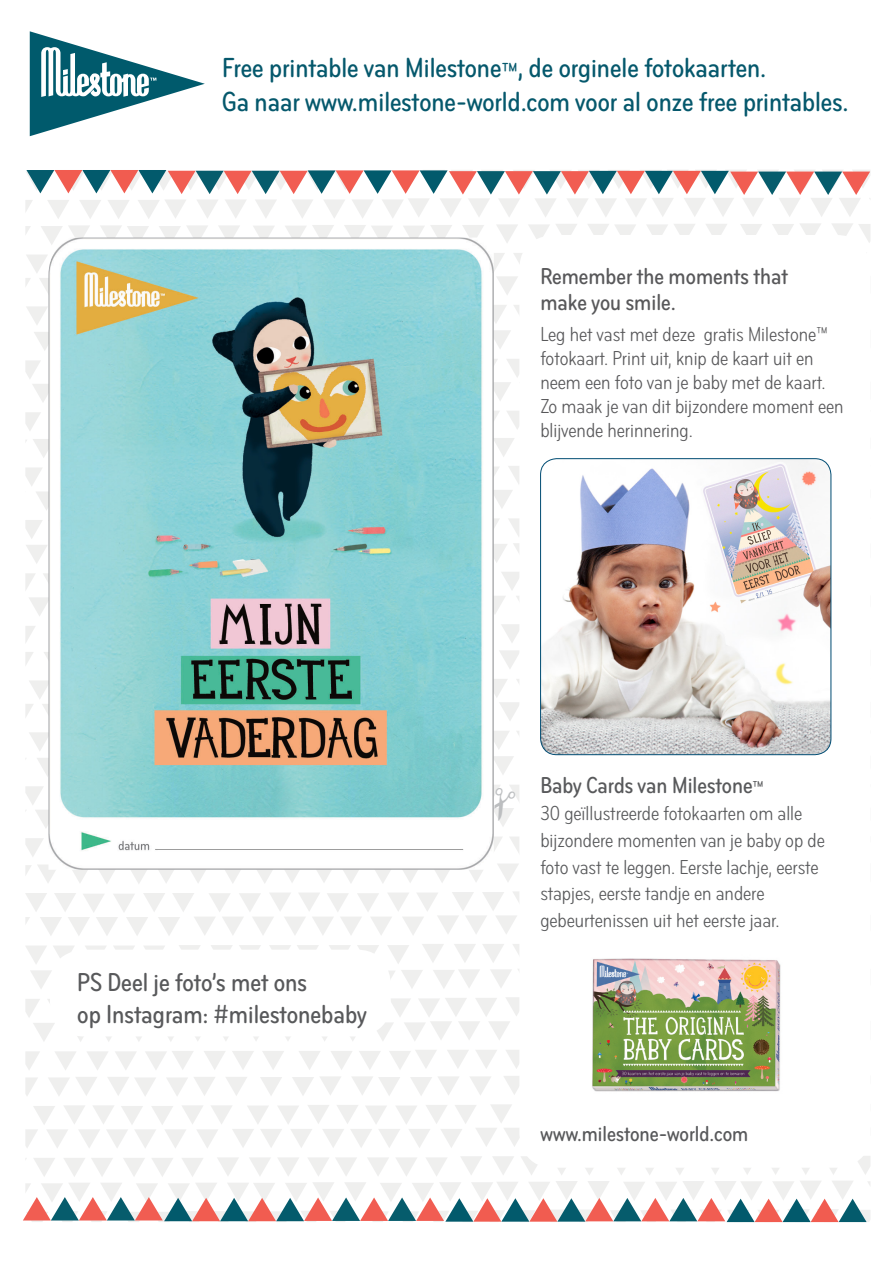
<style>
.page{position:relative;width:893px;height:1263px;background:#fff}
.page>*{position:absolute;margin:0;border:0;box-sizing:border-box;transform-origin:0 0}
.t1{font:500 extra-condensed 28.65px "Bryant";color:#05586c}
.t2{font:500 extra-condensed 27px "Bryant";color:#58595b}
.t3{font:500 extra-condensed 24px/26.2px "Bryant";color:#58585a}
.t4{font:500 extra-condensed 24px "Bryant";color:#58595b}
.t5{font:500 extra-condensed 22.5px "Bryant";color:#58595b}
.t6{font:extra-condensed 21px/26.7px "Bryant";color:#58595b}
.t7{font:extra-condensed 21px/24px "Bryant";color:#58585a}
.s1{font-size:19.5px}
</style>
<div class="page">
<svg style="left:33px;top:439px;width:15px;height:19px"></svg>
<svg style="left:25px;top:626px;width:10px;height:17px"></svg>
<svg style="left:25px;top:468px;width:23px;height:42px"></svg>
<svg style="left:25px;top:520px;width:22px;height:44px"></svg>
<svg style="left:25px;top:573px;width:23px;height:43px"></svg>
<svg style="left:494px;top:438px;width:20px;height:19px"></svg>
<svg style="left:494px;top:466px;width:25px;height:42px"></svg>
<svg style="left:494px;top:518px;width:25px;height:45px"></svg>
<svg style="left:501px;top:624px;width:18px;height:19px"></svg>
<svg style="left:494px;top:572px;width:25px;height:42px"></svg>
<svg style="left:25px;top:652px;width:8px;height:13px"></svg>
<svg style="left:44px;top:652px;width:4px;height:7px"></svg>
<svg style="left:25px;top:838px;width:19px;height:19px"></svg>
<svg style="left:25px;top:681px;width:23px;height:36px"></svg>
<svg style="left:25px;top:732px;width:23px;height:45px"></svg>
<svg style="left:25px;top:786px;width:23px;height:42px"></svg>
<svg style="left:499px;top:650px;width:20px;height:19px"></svg>
<svg style="left:494px;top:679px;width:25px;height:42px"></svg>
<svg style="left:494px;top:731px;width:25px;height:43px"></svg>
<svg style="left:510px;top:837px;width:9px;height:16px"></svg>
<svg style="left:494px;top:837px;width:8px;height:14px"></svg>
<svg style="left:159px;top:226px;width:49px;height:12px"></svg>
<svg style="left:218px;top:226px;width:22px;height:12px"></svg>
<svg style="left:25px;top:226px;width:6px;height:9px"></svg>
<svg style="left:41px;top:226px;width:49px;height:12px"></svg>
<svg style="left:100px;top:226px;width:49px;height:12px"></svg>
<svg style="left:25px;top:412px;width:16px;height:19px"></svg>
<svg style="left:403px;top:225px;width:49px;height:13px"></svg>
<svg style="left:462px;top:225px;width:22px;height:13px"></svg>
<svg style="left:253px;top:226px;width:22px;height:12px"></svg>
<svg style="left:285px;top:225px;width:49px;height:13px"></svg>
<svg style="left:344px;top:225px;width:49px;height:13px"></svg>
<svg style="left:25px;top:255px;width:23px;height:38px"></svg>
<svg style="left:27px;top:307px;width:21px;height:44px"></svg>
<svg style="left:25px;top:361px;width:23px;height:41px"></svg>
<svg style="left:647px;top:224px;width:48px;height:11px"></svg>
<svg style="left:706px;top:224px;width:21px;height:11px"></svg>
<svg style="left:497px;top:225px;width:21px;height:18px"></svg>
<svg style="left:529px;top:224px;width:48px;height:15px"></svg>
<svg style="left:588px;top:224px;width:48px;height:11px"></svg>
<svg style="left:494px;top:253px;width:19px;height:42px"></svg>
<svg style="left:507px;top:411px;width:12px;height:18px"></svg>
<svg style="left:494px;top:411px;width:6px;height:9px"></svg>
<svg style="left:494px;top:359px;width:25px;height:42px"></svg>
<svg style="left:740px;top:224px;width:22px;height:11px"></svg>
<svg style="left:772px;top:223px;width:49px;height:12px"></svg>
<svg style="left:832px;top:223px;width:38px;height:20px"></svg>
<svg style="left:513px;top:253px;width:9px;height:31px"></svg>
<svg style="left:494px;top:305px;width:25px;height:44px"></svg>
<svg style="left:131px;top:870px;width:43px;height:14px"></svg>
<svg style="left:191px;top:870px;width:15px;height:13px"></svg>
<svg style="left:25px;top:865px;width:31px;height:18px"></svg>
<svg style="left:72px;top:870px;width:43px;height:14px"></svg>
<svg style="left:115px;top:1051px;width:21px;height:19px"></svg>
<svg style="left:87px;top:1051px;width:21px;height:19px"></svg>
<svg style="left:55px;top:1051px;width:21px;height:19px"></svg>
<svg style="left:25px;top:1051px;width:15px;height:19px"></svg>
<svg style="left:375px;top:870px;width:43px;height:13px"></svg>
<svg style="left:435px;top:870px;width:14px;height:13px"></svg>
<svg style="left:225px;top:870px;width:15px;height:13px"></svg>
<svg style="left:257px;top:870px;width:42px;height:13px"></svg>
<svg style="left:317px;top:870px;width:42px;height:13px"></svg>
<svg style="left:25px;top:893px;width:391px;height:43px"></svg>
<svg style="left:359px;top:1051px;width:22px;height:18px"></svg>
<svg style="left:331px;top:1051px;width:21px;height:19px"></svg>
<svg style="left:299px;top:1051px;width:21px;height:19px"></svg>
<svg style="left:26px;top:945px;width:265px;height:44px"></svg>
<svg style="left:262px;top:1051px;width:22px;height:18px"></svg>
<svg style="left:232px;top:1051px;width:22px;height:18px"></svg>
<svg style="left:204px;top:1051px;width:21px;height:19px"></svg>
<svg style="left:25px;top:999px;width:405px;height:43px"></svg>
<svg style="left:146px;top:1051px;width:47px;height:19px"></svg>
<svg style="left:469px;top:870px;width:14px;height:12px"></svg>
<svg style="left:498px;top:864px;width:20px;height:18px"></svg>
<svg style="left:416px;top:892px;width:103px;height:42px"></svg>
<svg style="left:506px;top:1050px;width:13px;height:19px"></svg>
<svg style="left:476px;top:1050px;width:21px;height:18px"></svg>
<svg style="left:447px;top:1050px;width:22px;height:18px"></svg>
<svg style="left:389px;top:1050px;width:48px;height:19px"></svg>
<svg style="left:297px;top:944px;width:222px;height:44px"></svg>
<svg style="left:430px;top:997px;width:89px;height:43px"></svg>
<svg style="left:167px;top:1077px;width:48px;height:19px"></svg>
<svg style="left:226px;top:1077px;width:21px;height:19px"></svg>
<svg style="left:182px;top:1158px;width:21px;height:19px"></svg>
<svg style="left:152px;top:1158px;width:21px;height:19px"></svg>
<svg style="left:123px;top:1158px;width:22px;height:18px"></svg>
<svg style="left:25px;top:1078px;width:12px;height:18px"></svg>
<svg style="left:49px;top:1077px;width:48px;height:19px"></svg>
<svg style="left:108px;top:1077px;width:48px;height:19px"></svg>
<svg style="left:64px;top:1158px;width:49px;height:19px"></svg>
<svg style="left:34px;top:1158px;width:21px;height:19px"></svg>
<svg style="left:410px;top:1076px;width:49px;height:20px"></svg>
<svg style="left:470px;top:1076px;width:21px;height:19px"></svg>
<svg style="left:260px;top:1077px;width:22px;height:18px"></svg>
<svg style="left:292px;top:1076px;width:49px;height:19px"></svg>
<svg style="left:352px;top:1076px;width:48px;height:20px"></svg>
<svg style="left:25px;top:1105px;width:265px;height:43px"></svg>
<svg style="left:218px;top:1158px;width:20px;height:18px"></svg>
<svg style="left:504px;top:1076px;width:15px;height:19px"></svg>
<svg style="left:290px;top:1104px;width:229px;height:44px"></svg>
<div style="left:519px;top:235px;width:351px;height:933px;background:#fff;border-radius:34px"></div>
<img style="left:48px;top:238px;width:446px;height:632px">
<div style="left:50px;top:950px;width:341px;height:86px;background:#fff;border-radius:34px"></div>
<img style="left:541px;top:459px;width:290px;height:296px">
<div style="left:540px;top:458px;width:291px;height:297px;border:1px solid #004c73;border-radius:16px"></div>
<svg style="left:25px;top:170px;width:245px;height:49px"></svg>
<svg style="left:270px;top:170px;width:243px;height:48px"></svg>
<svg style="left:513px;top:170px;width:357px;height:47px"></svg>
<svg style="left:725px;top:1156px;width:145px;height:66px"></svg>
<svg style="left:250px;top:1156px;width:475px;height:66px"></svg>
<svg style="left:23px;top:1183px;width:253px;height:39px"></svg>
<svg style="left:30px;top:31px;width:175px;height:105px"></svg>
<img style="left:592px;top:958px;width:189px;height:134px">
<svg style="left:423px;top:784px;width:96px;height:44px"></svg>
<p class="t1" style="left:222px;top:50px;width:546px">Free printable van Milestone™, de orginele fotokaarten.</p>
<p class="t1" style="left:222px;top:85px;width:628px">Ga naar www.milestone-world.com voor al onze free printables.</p>
<p class="t3" style="left:540px;top:263px;width:249px">Remember the moments that make you smile.</p>
<p class="t7" style="left:540px;top:322px;width:289px">Leg het vast met deze gratis Milestone™ fotokaart. Print uit, knip de kaart uit en neem een foto van je baby met de kaart.</p>
<p class="t7" style="left:540px;top:394px;width:305px">Zo maak je van dit bijzondere moment een blijvende herinnering.</p>
<p class="t2" style="left:77px;top:966px;width:231px">PS Deel je foto’s met ons</p>
<p class="t2" style="left:77px;top:998px;width:291px">op Instagram: #milestonebaby</p>
<p class="t4" style="left:540px;top:771px;width:225px">Baby Cards van Milestone<span class="s1">™</span></p>
<p class="t6" style="left:540px;top:800px;width:286px">30 geïllustreerde fotokaarten om alle bijzondere momenten van je baby op de foto vast te leggen. Eerste lachje, eerste stapjes, eerste tandje en andere</p>
<p class="t6" style="left:540px;top:907px;width:241px">gebeurtenissen uit het eerste jaar.</p>
<p class="t5" style="left:540px;top:1120px;width:209px">www.milestone-world.com</p>
</div>
